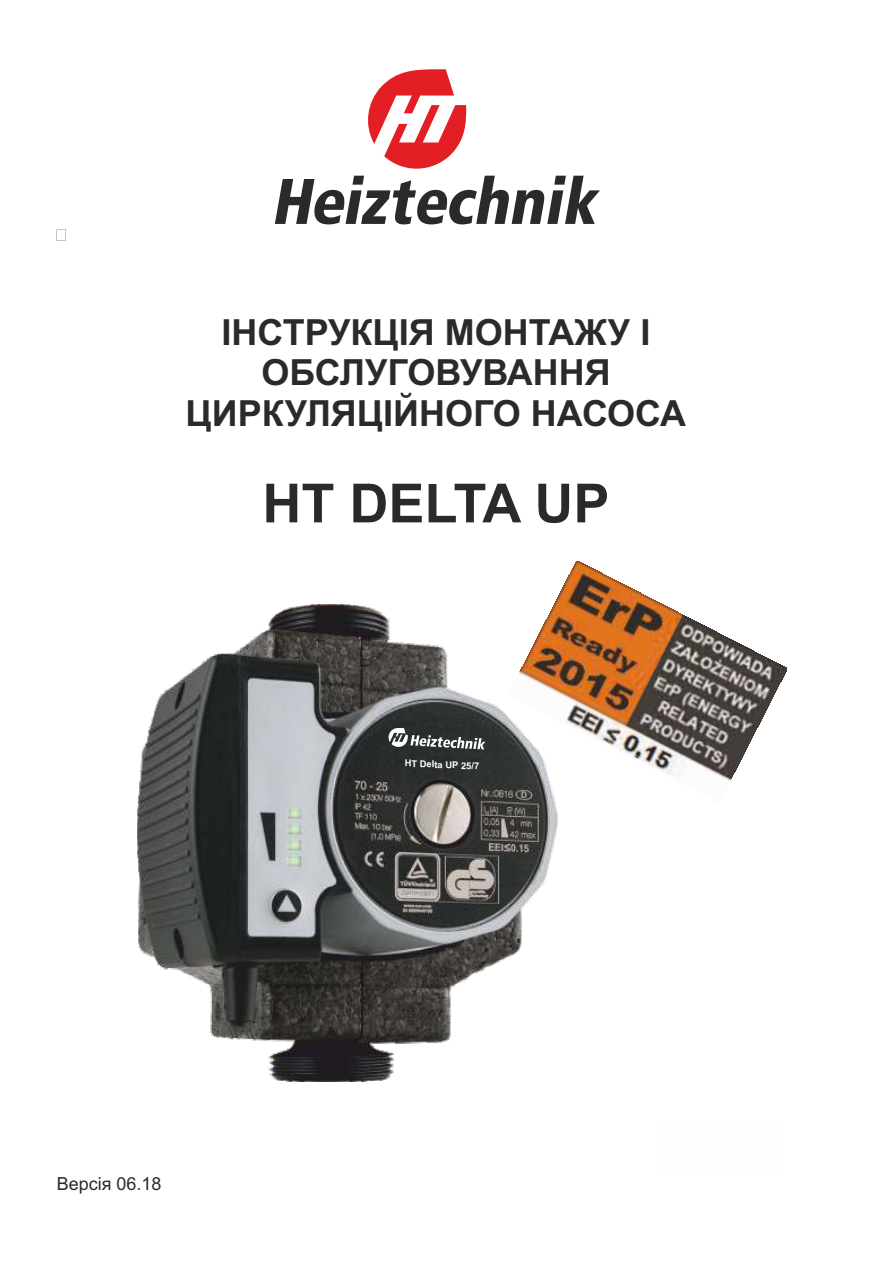
<style>
.page{position:relative;width:893px;height:1263px;background:#fff}
.page>*{position:absolute;margin:0;border:0;box-sizing:border-box;transform-origin:0 0}
.t1{font:700 54px "Arial";color:#2b2a29}
.t2{font:700 36px/40.2px "Arial";color:#2b2a29;text-align:center}
.t3{font:18px "Arial";color:#2b2a29}
.t4{font:700 9.45px "Arial";color:#fefefe}
</style>
<div class="page">
<svg style="left:57px;top:229px;width:9px;height:12px"></svg>
<img style="left:554px;top:561px;width:233px;height:220px">
<img style="left:138px;top:604px;width:419px;height:478px">
<svg style="left:388px;top:728px;width:97px;height:21px"></svg>
<svg style="left:368px;top:69px;width:99px;height:100px"></svg>
<svg style="left:275px;top:176px;width:325px;height:48px"></svg>
<p class="t2" style="left:186px;top:316px;width:502px">ІНСТРУКЦІЯ МОНТАЖУ І<br>ОБСЛУГОВУВАННЯ<br>ЦИРКУЛЯЦІЙНОГО НАСОСА</p>
<h1 class="t1" style="left:262px;top:483px;width:348px">HT DELTA UP</h1>
<p class="t4" style="left:405px;top:759px;width:76px;rotate:3deg">HT Delta UP 25/7</p>
<p class="t3" style="left:57px;top:1177px;width:106px">Версія 06.18</p>
</div>
